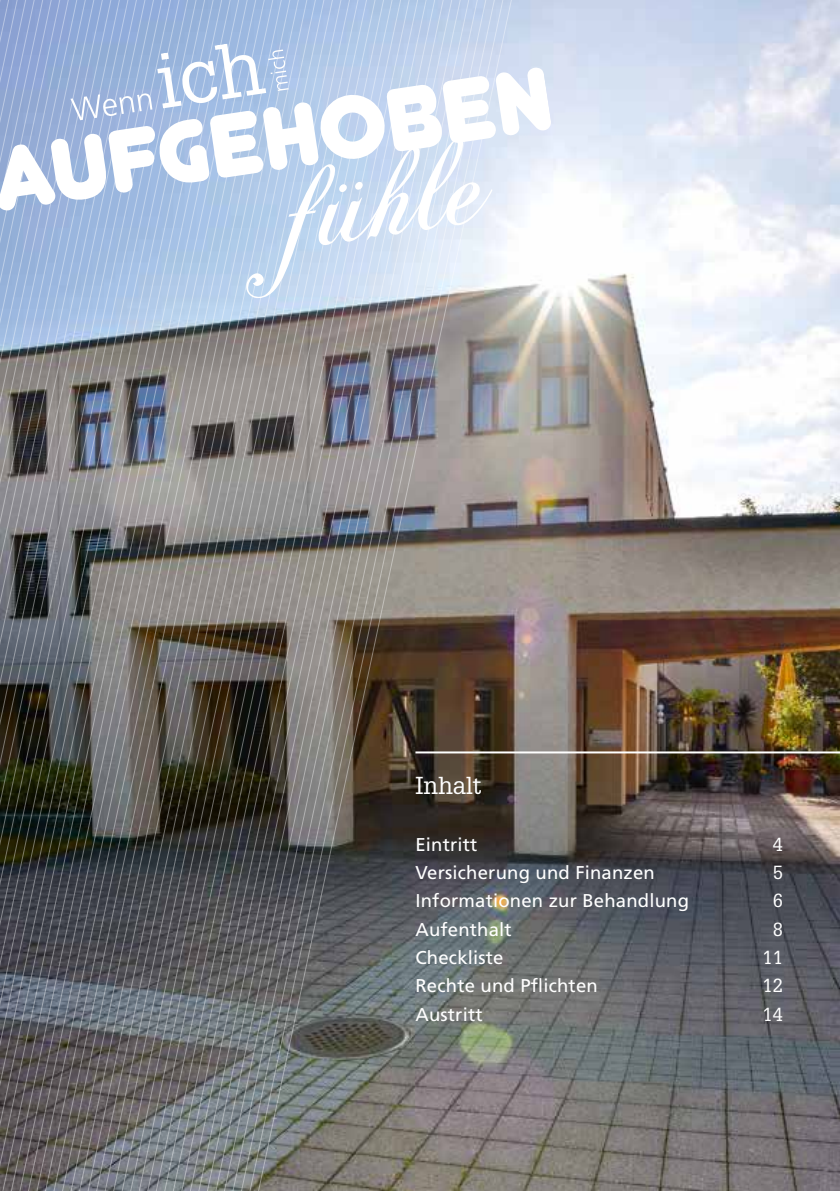
<style>
.page{position:relative;width:840px;height:1191px;background:#fff}
.page>*{position:absolute;margin:0;border:0;box-sizing:border-box;transform-origin:0 0}
.t1{font:24px "Glypha LT";color:#fff}
.t2{font:18.4px "Frutiger LT";letter-spacing:.01em;color:#fff}
.t3{font:18.4px "Glypha LT";color:#fff}
</style>
<div class="page">
<img style="left:605px;top:0;width:234px;height:1191px">
<img style="left:0;top:0;width:605px;height:1191px">
<hr style="left:415px;top:751px;width:424px;height:2px;background:#fff">
<svg style="left:0;top:44px;width:550px;height:255px"></svg>
<h1 class="t1" style="left:415px;top:771px;width:68px">Inhalt</h1>
<p class="t2" style="left:415px;top:833px;width:63px">Eintritt</p>
<p class="t3" style="left:772px;top:833px;width:12px">4</p>
<p class="t2" style="left:415px;top:862px;width:241px">Versicherung und Finanzen</p>
<p class="t3" style="left:772px;top:861px;width:12px">5</p>
<p class="t2" style="left:415px;top:890px;width:275px">Informationen zur Behandlung</p>
<p class="t3" style="left:772px;top:889px;width:12px">6</p>
<p class="t2" style="left:415px;top:918px;width:98px">Aufenthalt</p>
<p class="t3" style="left:772px;top:918px;width:12px">8</p>
<p class="t2" style="left:415px;top:947px;width:90px">Checkliste</p>
<p class="t3" style="left:762px;top:946px;width:22px">11</p>
<p class="t2" style="left:415px;top:975px;width:184px">Rechte und Pflichten</p>
<p class="t3" style="left:762px;top:974px;width:22px">12</p>
<p class="t2" style="left:415px;top:1003px;width:69px">Austritt</p>
<p class="t3" style="left:762px;top:1003px;width:22px">14</p>
</div>
